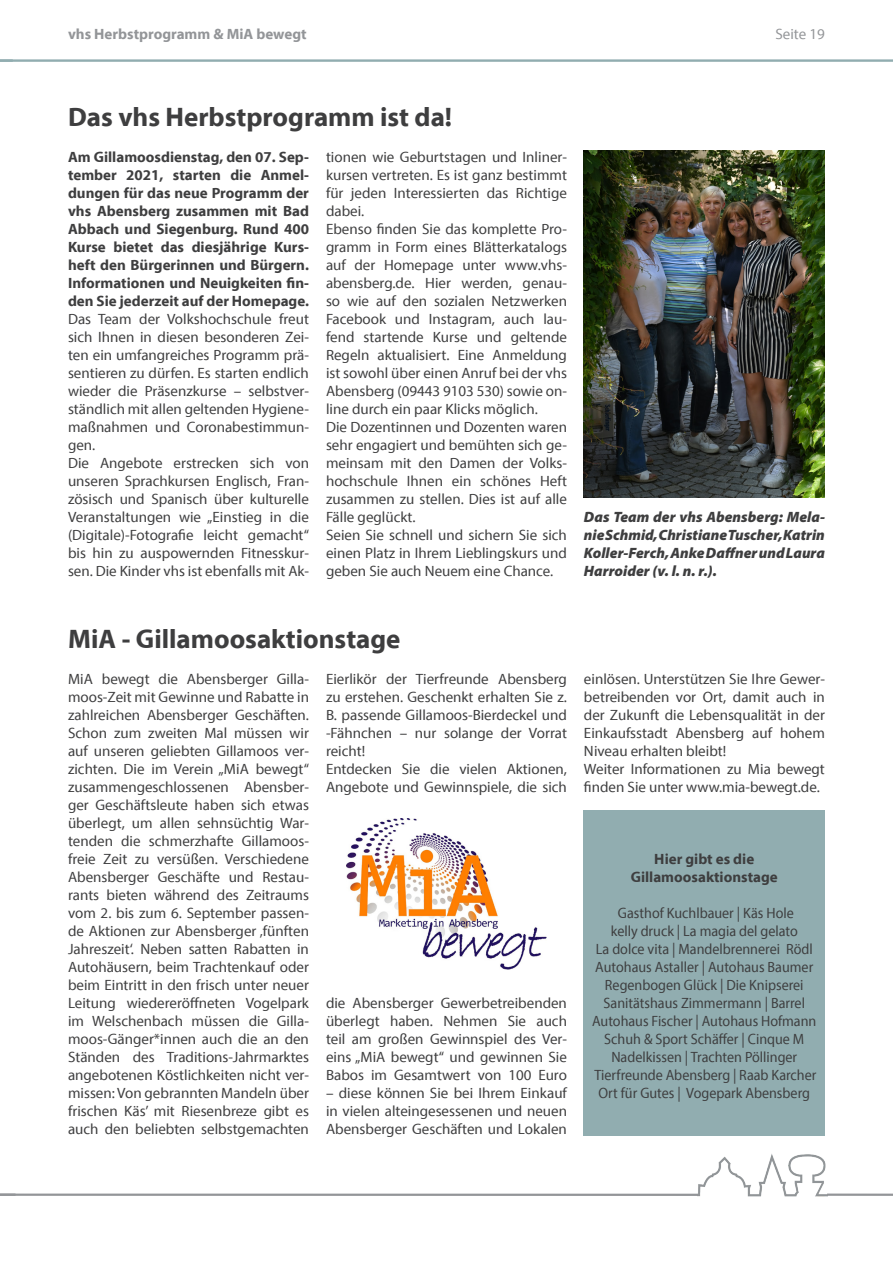
<style>
.page{position:relative;width:893px;height:1263px;background:#fff}
.page>*{position:absolute;margin:0;border:0;box-sizing:border-box;transform-origin:0 0}
.Überschrift{font:700 27px "Myriad Pro";color:#3e3e3f}
.Text{font:15px/18px "Myriad Pro";color:#3e3e3f;text-align:justify}
.Text-2{font:15px "Myriad Pro";color:#3e3e3f;scale:.94 1}
.Text-3{font:700 15px/18px "Myriad Pro";color:#3e3e3f;text-align:justify}
.Bildunterschrift{font:italic 900 15px/18px "Myriad Pro";color:#3e3e3f;text-align:justify}
.Fuß_Kopfzeile{font:700 15px "Myriad Pro";color:#939598}
.t1{font:15px "Myriad Pro";color:#939598}
</style>
<div class="page">
<img style="left:698px;top:1135px;width:129px;height:62px">
<hr style="left:0;top:1193px;width:700px;height:3px;background:#939598">
<hr style="left:827px;top:1193px;width:66px;height:3px;background:#939598">
<hr style="left:0;top:59px;width:893px;height:3px;background:#91adb0">
<svg style="left:0;top:59px;width:13px;height:1px"></svg>
<img style="left:346px;top:819px;width:201px;height:150px">
<img style="left:584px;top:151px;width:241px;height:347px">
<div style="left:584px;top:810px;width:241px;height:325px;background:#91adb0"></div>
<p class="Fuß_Kopfzeile" style="left:68px;top:24px;width:240px">vhs Herbstprogramm &amp; MiA bewegt</p>
<p class="t1" style="left:775px;top:24px;width:51px">Seite 19</p>
<p class="Überschrift" style="left:68px;top:99px;width:386px">Das vhs Herbstprogramm ist da!</p>
<p class="Text-3" style="left:68px;top:147px;width:242px">Am Gillamoosdienstag, den 07. Sep&shy;tember 2021, starten die Anmel&shy;dungen für das neue Programm der vhs Abensberg zusammen mit Bad Abbach und Siegenburg. Rund 400<br>Kurse bietet das diesjährige Kurs&shy;heft den Bürgerinnen und Bürgern.<br>Informationen und Neuigkeiten fin&shy;den Sie jederzeit auf der Homepage.</p>
<p class="Text" style="left:68px;top:310px;width:242px">Das Team der Volkshochschule freut sich Ihnen in diesen besonderen Zei&shy;ten ein umfangreiches Programm prä&shy;sentieren zu dürfen. Es starten endlich wieder die Präsenzkurse – selbstver&shy;ständlich mit allen geltenden Hygiene&shy;maßnahmen und Coronabestimmun&shy;gen.</p>
<p class="Text" style="left:68px;top:454px;width:242px">Die Angebote erstrecken sich von unseren Sprachkursen Englisch, Fran&shy;zösisch und Spanisch über kulturelle Veranstaltungen wie „Einstieg in die (Digitale)-Fotografie leicht gemacht“ bis hin zu auspowernden Fitnesskur&shy;sen. Die Kinder vhs ist ebenfalls mit Ak-</p>
<p class="Text" style="left:326px;top:148px;width:242px">tionen wie Geburtstagen und Inliner&shy;kursen vertreten. Es ist ganz bestimmt für jeden Interessierten das Richtige dabei.</p>
<p class="Text" style="left:326px;top:220px;width:242px">Ebenso finden Sie das komplette Pro&shy;gramm in Form eines Blätterkatalogs auf der Homepage unter www.vhs&shy;abensberg.de. Hier werden, genau&shy;so wie auf den sozialen Netzwerken Facebook und Instagram, auch lau&shy;fend startende Kurse und geltende Regeln aktualisiert. Eine Anmeldung ist sowohl über einen Anruf bei der vhs Abensberg (09443 9103 530) sowie on&shy;line durch ein paar Klicks möglich.</p>
<p class="Text" style="left:326px;top:418px;width:242px">Die Dozentinnen und Dozenten waren sehr engagiert und bemühten sich ge&shy;meinsam mit den Damen der Volks&shy;hochschule Ihnen ein schönes Heft zusammen zu stellen. Dies ist auf alle Fälle geglückt.</p>
<p class="Text" style="left:326px;top:526px;width:242px">Seien Sie schnell und sichern Sie sich einen Platz in Ihrem Lieblingskurs und geben Sie auch Neuem eine Chance.</p>
<p class="Bildunterschrift" style="left:584px;top:507px;width:242px">Das Team der vhs Abensberg: Mela&shy;nie Schmid, Christiane Tuscher, Katrin Koller-Ferch, Anke Daffner und Laura Harroider (v. l. n. r.).</p>
<p class="Überschrift" style="left:68px;top:621px;width:334px">MiA - Gillamoosaktionstage</p>
<p class="Text" style="left:68px;top:670px;width:242px">MiA bewegt die Abensberger Gilla&shy;moos-Zeit mit Gewinne und Rabatte in zahlreichen Abensberger Geschäften.<br>Schon zum zweiten Mal müssen wir auf unseren geliebten Gillamoos ver&shy;zichten. Die im Verein „MiA bewegt“ zusammengeschlossenen Abensber&shy;ger Geschäftsleute haben sich etwas überlegt, um allen sehnsüchtig War&shy;tenden die schmerzhafte Gillamoos&shy;freie Zeit zu versüßen. Verschiedene Abensberger Geschäfte und Restau&shy;rants bieten während des Zeitraums vom 2. bis zum 6. September passen&shy;de Aktionen zur Abensberger ‚fünften Jahreszeit‘. Neben satten Rabatten in Autohäusern, beim Trachtenkauf oder beim Eintritt in den frisch unter neuer Leitung wiedereröffneten Vogelpark im Welschenbach müssen die Gilla&shy;moos-Gänger*innen auch die an den Ständen des Traditions-Jahrmarktes angebotenen Köstlichkeiten nicht ver&shy;missen: Von gebrannten Mandeln über frischen Käs’ mit Riesenbreze gibt es auch den beliebten selbstgemachten</p>
<p class="Text" style="left:326px;top:670px;width:242px">Eierlikör der Tierfreunde Abensberg zu erstehen. Geschenkt erhalten Sie z.<br>B. passende Gillamoos-Bierdeckel und -Fähnchen – nur solange der Vorrat reicht!</p>
<p class="Text" style="left:326px;top:760px;width:242px">Entdecken Sie die vielen Aktionen,<br>Angebote und Gewinnspiele, die sich</p>
<p class="Text" style="left:326px;top:994px;width:242px">die Abensberger Gewerbetreibenden überlegt haben. Nehmen Sie auch teil am großen Gewinnspiel des Ver&shy;eins „MiA bewegt“ und gewinnen Sie Babos im Gesamtwert von 100 Euro</p>
<p class="Text" style="left:326px;top:1084px;width:242px">– diese können Sie bei Ihrem Einkauf in vielen alteingesessenen und neuen Abensberger Geschäften und Lokalen</p>
<p class="Text" style="left:584px;top:670px;width:242px">einlösen. Unterstützen Sie Ihre Gewer&shy;betreibenden vor Ort, damit auch in der Zukunft die Lebensqualität in der Einkaufsstadt Abensberg auf hohem Niveau erhalten bleibt!</p>
<p class="Text" style="left:584px;top:760px;width:242px">Weiter Informationen zu Mia bewegt finden Sie unter www.mia-bewegt.de.</p>
<p class="Text-3" style="left:654px;top:849px;width:101px">Hier gibt es die</p>
<p class="Text-3" style="left:631px;top:867px;width:149px">Gillamoosaktionstage</p>
<p class="Text-2" style="left:618px;top:904px;width:189px">Gasthof Kuchlbauer | Käs Hole</p>
<p class="Text-2" style="left:611px;top:922px;width:201px">kelly druck | La magia del gelato</p>
<p class="Text-2" style="left:596px;top:940px;width:232px">La dolce vita | Mandelbrennerei Rödl</p>
<p class="Text-2" style="left:595px;top:958px;width:233px">Autohaus Astaller | Autohaus Baumer</p>
<p class="Text-2" style="left:605px;top:976px;width:213px">Regenbogen Glück | Die Knipserei</p>
<p class="Text-2" style="left:604px;top:994px;width:216px">Sanitätshaus Zimmermann | Barrel</p>
<p class="Text-2" style="left:592px;top:1012px;width:240px">Autohaus Fischer | Autohaus Hofmann</p>
<p class="Text-2" style="left:604px;top:1030px;width:214px">Schuh &amp; Sport Schäffer | Cinque M</p>
<p class="Text-2" style="left:611px;top:1048px;width:199px">Nadelkissen | Trachten Pöllinger</p>
<p class="Text-2" style="left:594px;top:1066px;width:238px">Tierfreunde Abensberg | Raab Karcher</p>
<p class="Text-2" style="left:598px;top:1084px;width:226px">Ort für Gutes | Vogepark Abensberg</p>
</div>
